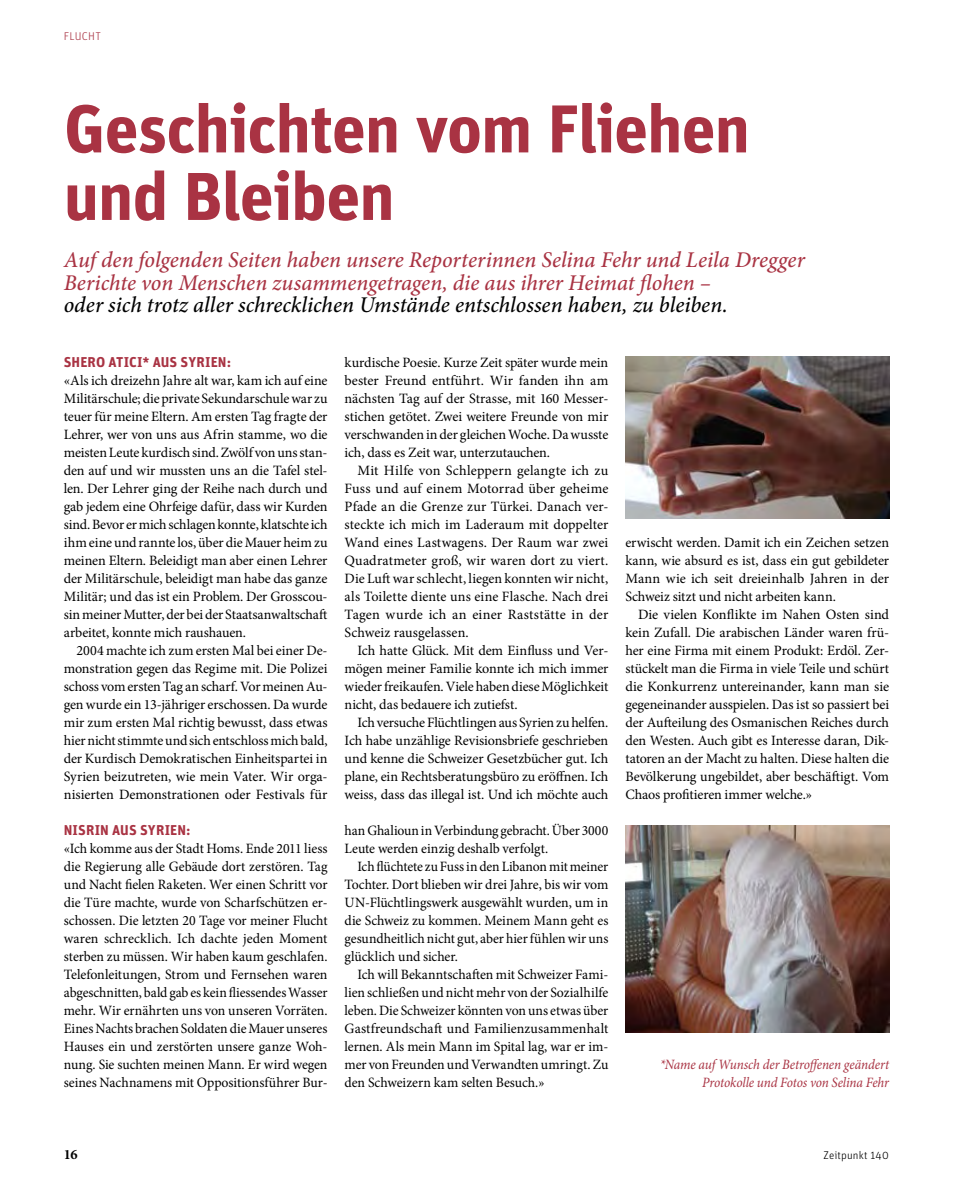
<style>
.page{position:relative;width:953px;height:1191px;background:#fff}
.page>*{position:absolute;margin:0;border:0;box-sizing:border-box;transform-origin:0 0}
.t1{font:700 67.5px/67.5px "Unit OT";letter-spacing:-.015em;color:#a93343}
.t2{font:italic 500 22.5px/22.5px "Minion Pro";letter-spacing:-.005em;color:#a93343}
.t3{font:italic 500 22.5px "Minion Pro";color:#000}
.t4{font:14.25px/18px "Minion Pro";letter-spacing:-.005em;color:#000;text-align:justify}
.t5{font:14.25px/18px "Minion Pro";letter-spacing:-.005em;color:#000;scale:.96 1}
.t6{font:italic 14.25px/18px "Minion Pro";letter-spacing:-.01em;color:#a93343;text-align:right;scale:.93 1}
.t7{font:700 14.25px "Unit OT";letter-spacing:.01em;color:#a93343}
.t8{font:700 14.25px "Minion Pro";color:#000}
.t9{font:300 11.25px "Unit OT";letter-spacing:.015em;color:#000}
.t10{font:300 11.25px "Unit OT";letter-spacing:.02em;color:#a93343}
</style>
<div class="page">
<img style="left:625px;top:825px;width:264px;height:207px">
<img style="left:625px;top:357px;width:264px;height:162px">
<p class="t10" style="left:64px;top:29px;width:39px">FLUCHT</p>
<h1 class="t1" style="left:64px;top:94px;width:687px">GESCHICHTEN VOM FLIEHEN<br>UND BLEIBEN</h1>
<h2 class="t2" style="left:64px;top:249px;width:742px">Auf den folgenden Seiten haben unsere Reporterinnen Selina Fehr und Leila Dregger<br>Berichte von Menschen zusammengetragen, die aus ihrer Heimat flohen –</h2>
<h2 class="t3" style="left:64px;top:290px;width:665px">oder sich trotz aller schrecklichen Umstände entschlossen haben, zu bleiben.</h2>
<p class="t7" style="left:64px;top:352px;width:169px">SHERO ATICI* AUS SYRIEN:</p>
<p class="t4" style="left:64px;top:371px;width:265px">«Als ich dreizehn Jahre alt war, kam ich auf eine Militärschule; die private Sekundarschule war zu teuer für meine Eltern. Am ersten Tag fragte der Lehrer, wer von uns aus Afrin stamme, wo die meisten Leute kurdisch sind. Zwölf von uns stan&shy;den auf und wir mussten uns an die Tafel stel&shy;len. Der Lehrer ging der Reihe nach durch und gab jedem eine Ohrfeige dafür, dass wir Kurden sind. Bevor er mich schlagen konnte, klatschte ich ihm eine und rannte los, über die Mauer heim zu meinen Eltern. Beleidigt man aber einen Lehrer der Militärschule, beleidigt man habe das ganze Militär; und das ist ein Problem. Der Grosscou&shy;sin meiner Mutter, der bei der Staatsanwaltschaft arbeitet, konnte mich raushauen.</p>
<p class="t4" style="left:64px;top:641px;width:265px;text-indent:13px">2004 machte ich zum ersten Mal bei einer De&shy;monstration gegen das Regime mit. Die Polizei schoss vom ersten Tag an scharf. Vor meinen Au&shy;gen wurde ein 13-jähriger erschossen. Da wurde mir zum ersten Mal richtig bewusst, dass etwas hier nicht stimmte und sich entschloss mich bald, der Kurdisch Demokratischen Einheitspartei in Syrien beizutreten, wie mein Vater. Wir orga&shy;nisierten Demonstrationen oder Festivals für</p>
<p class="t7" style="left:64px;top:820px;width:128px">NISRIN AUS SYRIEN:</p>
<p class="t4" style="left:64px;top:839px;width:265px">«Ich komme aus der Stadt Homs. Ende 2011 liess die Regierung alle Gebäude dort zerstören. Tag und Nacht fielen Raketen. Wer einen Schritt vor die Türe machte, wurde von Scharfschützen er&shy;schossen. Die letzten 20 Tage vor meiner Flucht waren schrecklich. Ich dachte jeden Moment sterben zu müssen. Wir haben kaum geschlafen.<br>Telefonleitungen, Strom und Fernsehen waren abgeschnitten, bald gab es kein fliessendes Wasser mehr. Wir ernährten uns von unseren Vorräten.<br>Eines Nachts brachen Soldaten die Mauer unseres Hauses ein und zerstörten unsere ganze Woh&shy;nung. Sie suchten meinen Mann. Er wird wegen seines Nachnamens mit Oppositionsführer Bur-</p>
<p class="t4" style="left:344px;top:353px;width:265px">kurdische Poesie. Kurze Zeit später wurde mein bester Freund entführt. Wir fanden ihn am nächsten Tag auf der Strasse, mit 160 Messer&shy;stichen getötet. Zwei weitere Freunde von mir verschwanden in der gleichen Woche. Da wusste ich, dass es Zeit war, unterzutauchen.</p>
<p class="t4" style="left:344px;top:461px;width:265px;text-indent:13px">Mit Hilfe von Schleppern gelangte ich zu Fuss und auf einem Motorrad über geheime Pfade an die Grenze zur Türkei. Danach ver&shy;steckte ich mich im Laderaum mit doppelter Wand eines Lastwagens. Der Raum war zwei Quadratmeter groß, wir waren dort zu viert.<br>Die Luft war schlecht, liegen konnten wir nicht, als Toilette diente uns eine Flasche. Nach drei Tagen wurde ich an einer Raststätte in der Schweiz rausgelassen.</p>
<p class="t4" style="left:344px;top:641px;width:265px;text-indent:13px">Ich hatte Glück. Mit dem Einfluss und Ver&shy;mögen meiner Familie konnte ich mich immer wieder freikaufen. Viele haben diese Möglichkeit nicht, das bedauere ich zutiefst.</p>
<p class="t4" style="left:344px;top:713px;width:265px;text-indent:13px">Ich versuche Flüchtlingen aus Syrien zu helfen.<br>Ich habe unzählige Revisionsbriefe geschrieben und kenne die Schweizer Gesetzbücher gut. Ich plane, ein Rechtsberatungsbüro zu eröffnen. Ich weiss, dass das illegal ist. Und ich möchte auch</p>
<p class="t5" style="left:344px;top:821px;width:276px">han Ghalioun in Verbindung gebracht. Über 3000<br>Leute werden einzig deshalb verfolgt.</p>
<p class="t5" style="left:344px;top:857px;width:276px;text-align:justify;text-indent:13px">Ich flüchtete zu Fuss in den Libanon mit meiner Tochter. Dort blieben wir drei Jahre, bis wir vom UN-Flüchtlingswerk ausgewählt wurden, um in die Schweiz zu kommen. Meinem Mann geht es gesundheitlich nicht gut, aber hier fühlen wir uns glücklich und sicher.</p>
<p class="t4" style="left:344px;top:965px;width:265px;text-indent:13px">Ich will Bekanntschaften mit Schweizer Fami&shy;lien schließen und nicht mehr von der Sozialhilfe leben. Die Schweizer könnten von uns etwas über Gastfreundschaft und Familienzusammenhalt lernen. Als mein Mann im Spital lag, war er im&shy;mer von Freunden und Verwandten umringt. Zu den Schweizern kam selten Besuch.»</p>
<p class="t4" style="left:625px;top:533px;width:265px">erwischt werden. Damit ich ein Zeichen setzen kann, wie absurd es ist, dass ein gut gebildeter Mann wie ich seit dreieinhalb Jahren in der Schweiz sitzt und nicht arbeiten kann.</p>
<p class="t4" style="left:625px;top:605px;width:265px;text-indent:13px">Die vielen Konflikte im Nahen Osten sind kein Zufall. Die arabischen Länder waren frü&shy;her eine Firma mit einem Produkt: Erdöl. Zer&shy;stückelt man die Firma in viele Teile und schürt die Konkurrenz untereinander, kann man sie gegeneinander ausspielen. Das ist so passiert bei der Aufteilung des Osmanischen Reiches durch den Westen. Auch gibt es Interesse daran, Dik&shy;tatoren an der Macht zu halten. Diese halten die Bevölkerung ungebildet, aber beschäftigt. Vom Chaos profitieren immer welche.»</p>
<p class="t6" style="left:660px;top:1055px;width:248px">*Name auf Wunsch der Betroffenen geändert<br>Protokolle und Fotos von Selina Fehr</p>
<p class="t8" style="left:64px;top:1144px;width:15px">16</p>
<p class="t9" style="left:823px;top:1148px;width:67px">Zeitpunkt 140</p>
</div>
